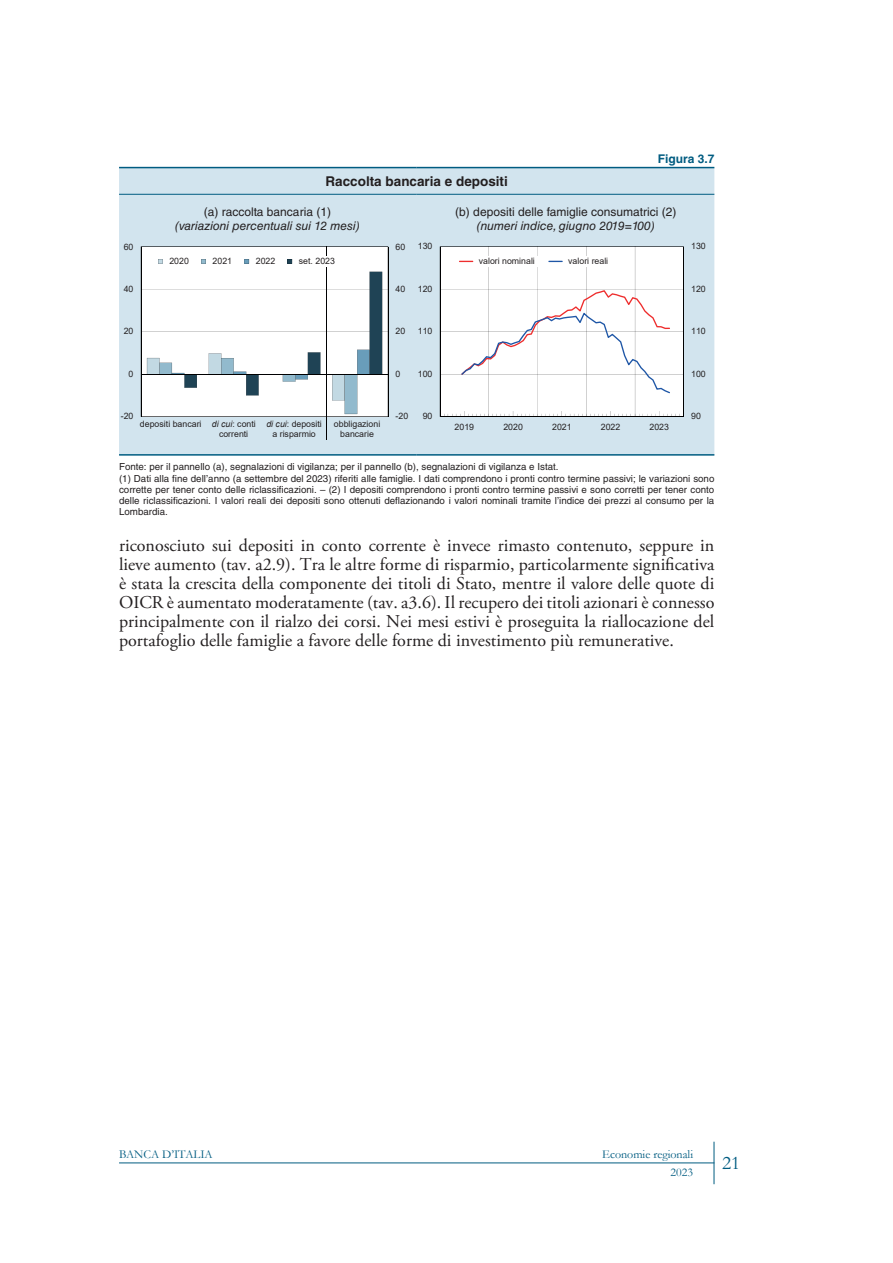
<style>
.page{position:relative;width:893px;height:1263px;background:#fff}
.page>*{position:absolute;margin:0;border:0;box-sizing:border-box;transform-origin:0 0}
.t1{font:19.5px "Garamond";color:#005c81}
.ER-TESTO_Paragrafo{font:18px/19.2px "Adobe Garamond Pro";color:#231f20;text-align:justify}
.ER-FIGURA_Titolo{font:700 13.5px "Helvetica LT Std";color:#231f20}
.ER-FIGURA_Testatina{font:12px "Helvetica LT Std";color:#231f20}
.ER-FIGURA_Testatina-2{font:italic 12px "Helvetica LT Std";color:#231f20}
.t2{font:12px "Garamond";color:#005c81}
.ER-FIGURA_Numero{font:700 12px "Helvetica LT Std";color:#005c81}
.ER-FIGURA_Nota{font:9.75px/11.2px "Helvetica LT Std";color:#231f20;text-align:justify}
.t3{font:8.7px/10.1px "Arial";color:#231f20;text-align:center}
.s1{font-style:italic}
</style>
<div class="page">
<hr style="left:119px;top:1162px;width:595px;height:1px;background:#005c81">
<hr style="left:714px;top:1142px;width:1px;height:42px;background:#005c81">
<div style="left:119px;top:168px;width:595px;height:286px;background:#d2e4ee"></div>
<hr style="left:119px;top:167px;width:298px;height:1px;background:#005c81">
<hr style="left:417px;top:167px;width:297px;height:1px;background:#005c81">
<hr style="left:119px;top:194px;width:298px;height:1px;background:#005c81">
<hr style="left:417px;top:194px;width:297px;height:1px;background:#005c81">
<hr style="left:119px;top:454px;width:298px;height:2px;background:#005c81">
<hr style="left:417px;top:454px;width:297px;height:2px;background:#005c81">
<hr style="left:326px;top:247px;width:1px;height:193px;background:#000001">
<hr style="left:388px;top:247px;width:1px;height:170px;background:#000001">
<svg style="left:141px;top:246px;width:247px;height:171px"></svg>
<svg style="left:440px;top:246px;width:244px;height:171px"></svg>
<h3 class="ER-FIGURA_Numero" style="left:658px;top:152px;width:58px">Figura 3.7</h3>
<h3 class="ER-FIGURA_Titolo" style="left:326px;top:173px;width:184px">Raccolta bancaria e depositi</h3>
<p class="ER-FIGURA_Testatina" style="left:204px;top:204px;width:129px">(a) raccolta bancaria (1)</p>
<p class="ER-FIGURA_Testatina-2" style="left:175px;top:219px;width:186px">(variazioni percentuali sui 12 mesi)</p>
<p class="ER-FIGURA_Testatina" style="left:455px;top:204px;width:223px">(b) depositi delle famiglie consumatrici (2)</p>
<p class="ER-FIGURA_Testatina-2" style="left:477px;top:219px;width:180px">(numeri indice, giugno 2019=100)</p>
<p class="t3" style="left:124px;top:241px;width:11px">60</p>
<p class="t3" style="left:396px;top:241px;width:11px">60</p>
<p class="t3" style="left:418px;top:241px;width:16px">130</p>
<p class="t3" style="left:691px;top:241px;width:16px">130</p>
<p class="t3" style="left:169px;top:256px;width:21px">2020</p>
<p class="t3" style="left:213px;top:256px;width:21px">2021</p>
<p class="t3" style="left:256px;top:256px;width:21px">2022</p>
<p class="t3" style="left:299px;top:256px;width:38px">set. 2023</p>
<p class="t3" style="left:479px;top:256px;width:58px">valori nominali</p>
<p class="t3" style="left:568px;top:256px;width:42px">valori reali</p>
<p class="t3" style="left:124px;top:284px;width:11px">40</p>
<p class="t3" style="left:396px;top:284px;width:11px">40</p>
<p class="t3" style="left:418px;top:284px;width:16px">120</p>
<p class="t3" style="left:691px;top:284px;width:16px">120</p>
<p class="t3" style="left:124px;top:326px;width:11px">20</p>
<p class="t3" style="left:396px;top:326px;width:11px">20</p>
<p class="t3" style="left:418px;top:326px;width:16px">110</p>
<p class="t3" style="left:691px;top:326px;width:16px">110</p>
<p class="t3" style="left:129px;top:369px;width:6px">0</p>
<p class="t3" style="left:396px;top:369px;width:6px">0</p>
<p class="t3" style="left:418px;top:369px;width:16px">100</p>
<p class="t3" style="left:691px;top:369px;width:16px">100</p>
<p class="t3" style="left:121px;top:411px;width:14px">-20</p>
<p class="t3" style="left:219px;top:419px;width:38px;text-align:left;text-indent:-79px">depositi bancari <span class="s1">di cui</span>: conti correnti</p>
<p class="t3" style="left:266px;top:419px;width:57px"><span class="s1">di cui</span>: depositi a risparmio</p>
<p class="t3" style="left:334px;top:419px;width:48px">obbligazioni bancarie</p>
<p class="t3" style="left:396px;top:411px;width:14px">-20</p>
<p class="t3" style="left:423px;top:411px;width:11px">90</p>
<p class="t3" style="left:455px;top:421px;width:21px">2019</p>
<p class="t3" style="left:503px;top:421px;width:21px">2020</p>
<p class="t3" style="left:552px;top:421px;width:21px">2021</p>
<p class="t3" style="left:601px;top:421px;width:21px">2022</p>
<p class="t3" style="left:650px;top:421px;width:21px">2023</p>
<p class="t3" style="left:691px;top:411px;width:11px">90</p>
<p class="ER-FIGURA_Nota" style="left:119px;top:461px;width:441px">Fonte: per il pannello (a), segnalazioni di vigilanza; per il pannello (b), segnalazioni di vigilanza e Istat.</p>
<p class="ER-FIGURA_Nota" style="left:119px;top:473px;width:597px">(1) Dati alla fine dell’anno (a settembre del 2023) riferiti alle famiglie. I dati comprendono i pronti contro termine passivi; le variazioni sono corrette per tener conto delle riclassificazioni. – (2) I depositi comprendono i pronti contro termine passivi e sono corretti per tener conto delle riclassificazioni. I valori reali dei depositi sono ottenuti deflazionando i valori nominali tramite l’indice dei prezzi al consumo per la Lombardia.</p>
<p class="ER-TESTO_Paragrafo" style="left:119px;top:536px;width:597px">riconosciuto sui depositi in conto corrente è invece rimasto contenuto, seppure in lieve aumento (tav. a2.9). Tra le altre forme di risparmio, particolarmente significativa è stata la crescita della componente dei titoli di Stato, mentre il valore delle quote di OICR è aumentato moderatamente (tav. a3.6). Il recupero dei titoli azionari è connesso principalmente con il rialzo dei corsi. Nei mesi estivi è proseguita la riallocazione del portafoglio delle famiglie a favore delle forme di investimento più remunerative.</p>
<p class="t2" style="left:119px;top:1146px;width:95px">BANCA D’ITALIA</p>
<p class="t2" style="left:602px;top:1146px;width:92px">Economie regionali</p>
<p class="t2" style="left:671px;top:1164px;width:24px">2023</p>
<h1 class="t1" style="left:722px;top:1150px;width:20px">21</h1>
</div>
